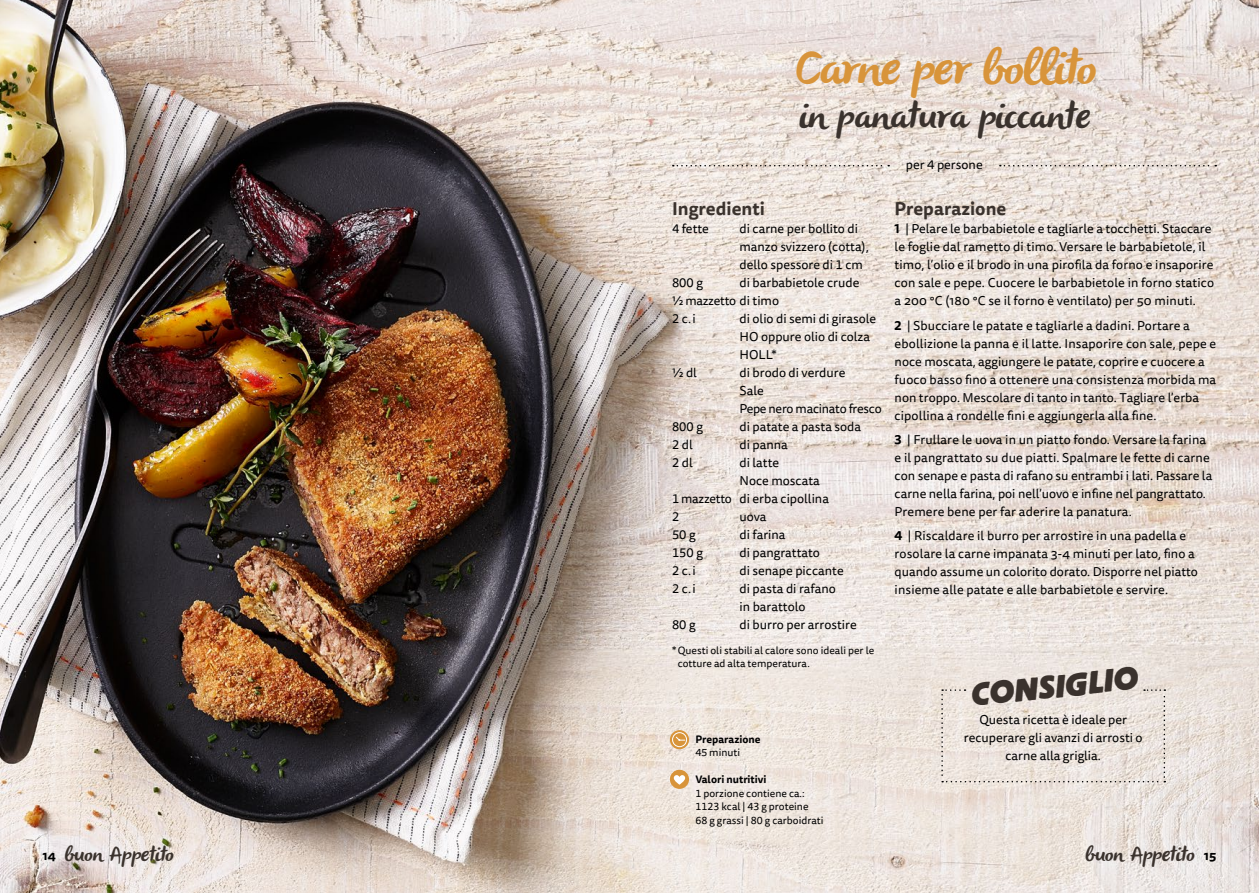
<style>
.page{position:relative;width:1259px;height:893px;background:#fff}
.page>*{position:absolute;margin:0;border:0;box-sizing:border-box;transform-origin:0 0}
.t1{font:italic 49.5px "Olivier";letter-spacing:-.02em;color:#d8943a}
.t2{font:italic 37.5px "Olivier";color:#3a322d}
.t3{font:italic 700 31.5px "Block Berthold BQ";color:#3a322d}
.t4{font:italic 21px "Olivier";color:#3a322d}
.t5{font:700 18px "Tisa Sans OT";color:#3a322d}
.t6{font:12.75px/18px "Tisa Sans OT";color:#000}
.t7{font:12.75px/18px "Tisa Sans OT";letter-spacing:-.02em;color:#000}
.t8{font:700 12.75px "Tisa Sans OT";color:#000}
.t9{font:10.5px/13.5px "Tisa Sans OT";color:#000}
.t10{font:700 10.5px "Tisa Sans OT";color:#000}
.s1{font-weight:700}
</style>
<div class="page">
<img style="left:0;top:0;width:1259px;height:893px">
<svg style="left:673px;top:165px;width:216px;height:1px"></svg>
<svg style="left:1000px;top:165px;width:216px;height:1px"></svg>
<svg style="left:670px;top:730px;width:19px;height:19px"></svg>
<div style="left:672px;top:732px;width:15px;height:15px;border:1px solid #fff;border-radius:50%"></div>
<svg style="left:675px;top:736px;width:10px;height:5px"></svg>
<div style="left:670px;top:770px;width:19px;height:19px;background:#d8943a;border-radius:50%"></div>
<svg style="left:674px;top:775px;width:11px;height:10px"></svg>
<svg style="left:941px;top:689px;width:224px;height:93px;background:#eae1db"></svg>
<h1 class="t1" style="left:793px;top:40px;width:303px">Carneperbollito</h1>
<h2 class="t2" style="left:798px;top:94px;width:301px">in panatura piccante</h2>
<h3 class="t5" style="left:672px;top:197px;width:94px">Ingredienti</h3>
<p class="t6" style="left:672px;top:220px;width:38px">4 fette</p>
<p class="t6" style="left:739px;top:220px;width:132px">di carne per bollito di manzo svizzero (cotta), dello spessore di 1 cm</p>
<p class="t6" style="left:672px;top:274px;width:32px">800 g</p>
<p class="t6" style="left:672px;top:274px;width:189px;text-indent:67px">di barbabietole crude ½ mazzetto di timo<br>2 c.i</p>
<p class="t6" style="left:739px;top:310px;width:138px">di olio di semi di girasole<br>HO oppure olio di colza<br>HOLL*</p>
<p class="t6" style="left:672px;top:364px;width:26px">½ dl</p>
<p class="t7" style="left:739px;top:364px;width:144px">di brodo di verdure<br>Sale<br>Pepe nero macinato fresco</p>
<p class="t6" style="left:672px;top:418px;width:32px">800 g</p>
<p class="t6" style="left:739px;top:418px;width:123px">di patate a pasta soda</p>
<p class="t6" style="left:672px;top:436px;width:22px">2 dl</p>
<p class="t6" style="left:739px;top:436px;width:50px">di panna</p>
<p class="t6" style="left:672px;top:454px;width:22px">2 dl</p>
<p class="t6" style="left:739px;top:454px;width:41px">di latte</p>
<p class="t6" style="left:739px;top:472px;width:82px">Noce moscata</p>
<p class="t6" style="left:672px;top:490px;width:158px">1 mazzetto di erba cipollina</p>
<p class="t6" style="left:672px;top:508px;width:9px">2</p>
<p class="t6" style="left:739px;top:508px;width:29px">uova</p>
<p class="t6" style="left:672px;top:526px;width:25px">50 g</p>
<p class="t6" style="left:739px;top:526px;width:48px">di farina</p>
<p class="t6" style="left:672px;top:544px;width:32px">150 g</p>
<p class="t6" style="left:739px;top:544px;width:82px">di pangrattato</p>
<p class="t6" style="left:672px;top:562px;width:25px">2 c.i</p>
<p class="t6" style="left:739px;top:562px;width:106px">di senape piccante</p>
<p class="t6" style="left:672px;top:580px;width:25px">2 c.i</p>
<p class="t6" style="left:739px;top:580px;width:98px">di pasta di rafano in barattolo</p>
<p class="t6" style="left:672px;top:616px;width:25px">80 g</p>
<p class="t6" style="left:739px;top:616px;width:119px">di burro per arrostire</p>
<p class="t9" style="left:678px;top:644px;width:198px;text-indent:-6px">* Questi oli stabili al calore sono ideali per le cotture ad alta temperatura.</p>
<p class="t10" style="left:695px;top:732px;width:67px">Preparazione</p>
<p class="t9" style="left:695px;top:746px;width:46px">45 minuti</p>
<p class="t10" style="left:695px;top:773px;width:73px">Valori nutritivi</p>
<p class="t9" style="left:695px;top:787px;width:130px">1 porzione contiene ca.:<br>1123 kcal | 43 g proteine<br>68 g grassi | 80 g carboidrati</p>
<p class="t6" style="left:905px;top:156px;width:78px">per 4 persone</p>
<h3 class="t5" style="left:894px;top:197px;width:113px">Preparazione</h3>
<p class="t6" style="left:894px;top:220px;width:321px"><span class="s1">1</span> | Pelare le barbabietole e tagliarle a tocchetti. Staccare le foglie dal rametto di timo. Versare le barbabietole, il timo, l’olio e il brodo in una pirofila da forno e insaporire con sale e pepe. Cuocere le barbabietole in forno statico a 200 °C (180 °C se il forno è ventilato) per 50 minuti.</p>
<p class="t6" style="left:894px;top:317px;width:323px"><span class="s1">2</span> | Sbucciare le patate e tagliarle a dadini. Portare a ebollizione la panna e il latte. Insaporire con sale, pepe e noce moscata, aggiungere le patate, coprire e cuocere a fuoco basso fino a ottenere una consistenza morbida ma non troppo. Mescolare di tanto in tanto. Tagliare l’erba cipollina a rondelle fini e aggiungerla alla fine.</p>
<p class="t6" style="left:894px;top:431px;width:319px"><span class="s1">3</span> | Frullare le uova in un piatto fondo. Versare la farina e il pangrattato su due piatti. Spalmare le fette di carne con senape e pasta di rafano su entrambi i lati. Passare la carne nella farina, poi nell’uovo e infine nel pangrattato.<br>Premere bene per far aderire la panatura.</p>
<p class="t6" style="left:894px;top:528px;width:305px"><span class="s1">4</span> | Riscaldare il burro per arrostire in una padella e rosolare la carne impanata 3-4 minuti per lato, fino a quando assume un colorito dorato. Disporre nel piatto insieme alle patate e alle barbabietole e servire.</p>
<h3 class="t3" style="left:968px;top:678px;width:170px;rotate:-6deg">CONSIGLIO</h3>
<p class="t6" style="left:964px;top:712px;width:180px;text-align:center">Questa ricetta è ideale per recuperare gli avanzi di arrosti o carne alla griglia.</p>
<h3 class="t4" style="left:64px;top:842px;width:111px">buo n Appetito</h3>
<h3 class="t4" style="left:1084px;top:842px;width:111px">buo n Appetito</h3>
<p class="t8" style="left:43px;top:847px;width:15px">14</p>
<p class="t8" style="left:1204px;top:847px;width:14px">15</p>
</div>
